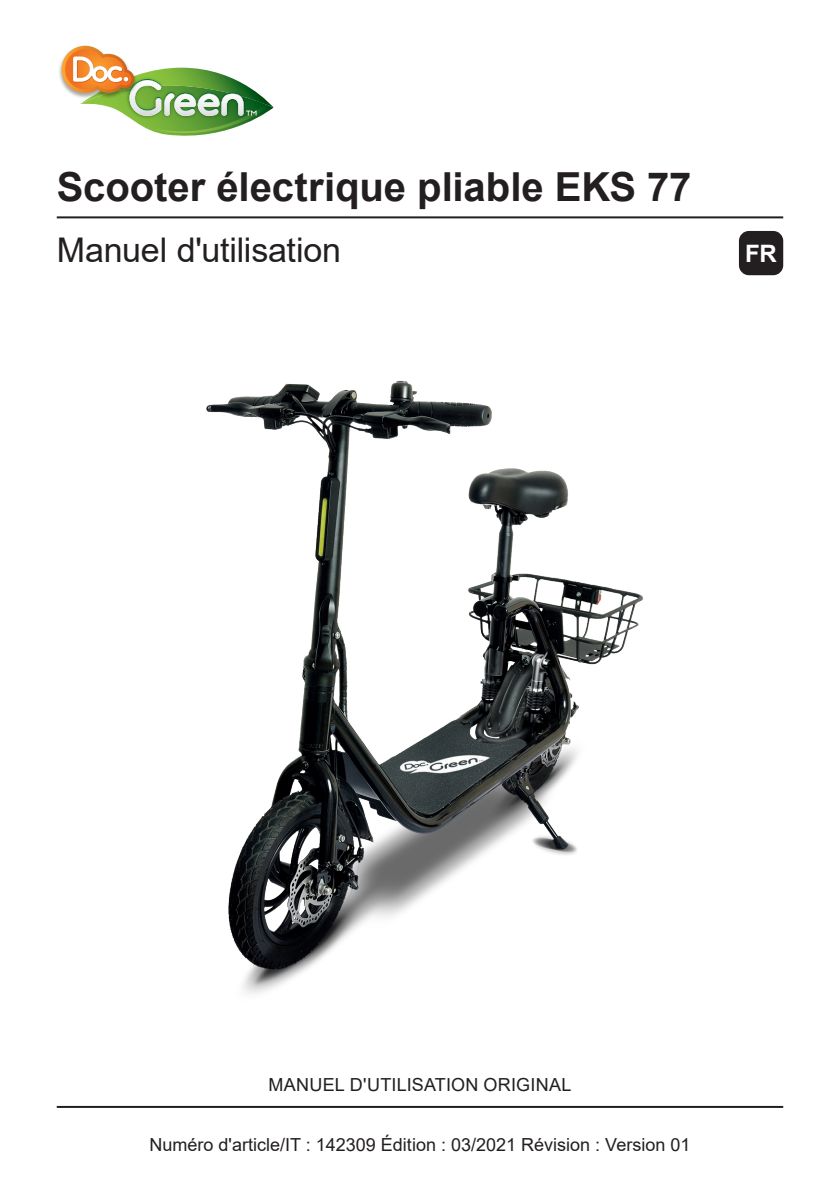
<style>
.page{position:relative;width:840px;height:1191px;background:#fff}
.page>*{position:absolute;margin:0;border:0;box-sizing:border-box;transform-origin:0 0}
.t1{font:700 40px "Arial";color:#231f20}
.t2{font:34px "Arial";letter-spacing:-.005em;color:#231f20}
.t3{font:700 24px "Arial";color:#fff}
.t4{font:18px "Arial";color:#231f20}
</style>
<div class="page">
<img style="left:206px;top:380px;width:437px;height:614px">
<hr style="left:57px;top:216px;width:725px;height:2px;background:#231f20">
<hr style="left:57px;top:1106px;width:725px;height:2px;background:#231f20">
<div style="left:738px;top:231px;width:44px;height:44px;background:#231f20;border-radius:10px"></div>
<img style="left:59px;top:45px;width:30px;height:38px">
<svg style="left:62px;top:46px;width:211px;height:90px"></svg>
<h1 class="t1" style="left:57px;top:159px;width:636px">Scooter électrique pliable EKS 77</h1>
<h2 class="t2" style="left:57px;top:226px;width:286px">Manuel d'utilisation</h2>
<h3 class="t3" style="left:744px;top:236px;width:33px">FR</h3>
<p class="t4" style="left:268px;top:1072px;width:304px">MANUEL D'UTILISATION ORIGINAL</p>
<p class="t4" style="left:149px;top:1132px;width:542px">Numéro d'article/IT : 142309 Édition : 03/2021 Révision : Version 01</p>
</div>
